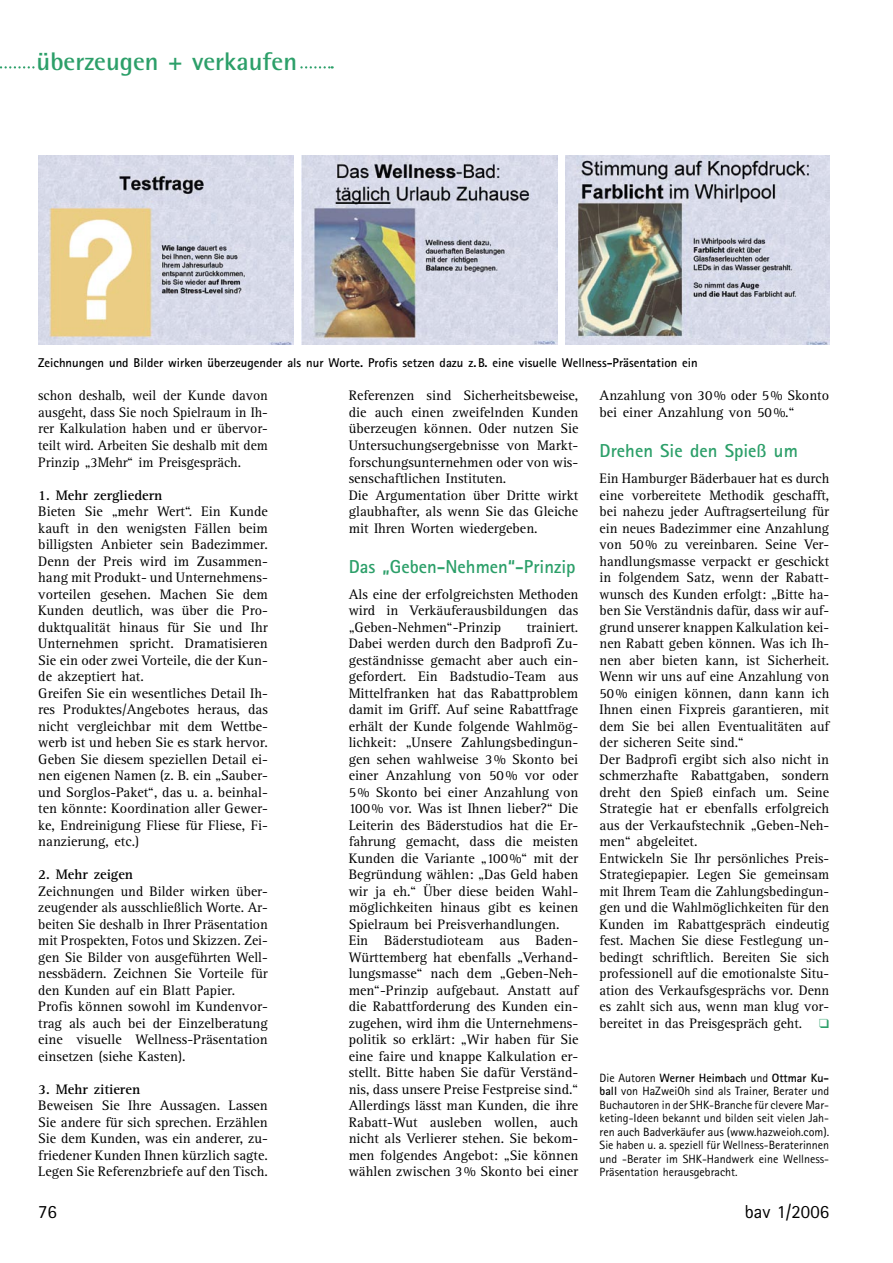
<style>
.page{position:relative;width:893px;height:1263px;background:#fff}
.page>*{position:absolute;margin:0;border:0;box-sizing:border-box;transform-origin:0 0}
.t1{font:700 25.5px "Rotis Semi Sans";color:#2c9f69}
.SBZ_bav_06-Zwischenüberschrift{font:700 18.75px "Rotis Sans Serif";color:#2c9f69}
.t2{font:18.75px "Rotis Sans Serif";color:#000}
.SBZ_bav_05-Grundtext{font:14.25px/16.5px "Rotis Serif";color:#000;text-align:justify}
.SBZ_bav_07-Zwischenüberschrift_klein{font:700 14.25px "Rotis Serif";color:#000}
.SBZ_bav_08-Bildunterschrift{font:700 12.75px "Rotis Sans Serif";color:#000}
.SBZ_bav_09-Autor{font:12px/13.5px "Rotis Sans Serif";color:#000;text-align:justify}
.s1{color:#2c9f69}
.s2{font-weight:700}
</style>
<div class="page">
<svg style="left:0;top:66px;width:333px;height:3px"></svg>
<div style="left:35px;top:51px;width:264px;height:30px;background:#fff"></div>
<img style="left:38px;top:155px;width:255px;height:189px">
<img style="left:302px;top:155px;width:255px;height:189px">
<img style="left:566px;top:155px;width:263px;height:189px">
<h1 class="t1" style="left:37px;top:46px;width:262px">überzeugen + verkaufen</h1>
<p class="SBZ_bav_08-Bildunterschrift" style="left:38px;top:354px;width:661px">Zeichnungen und Bilder wirken überzeugender als nur Worte. Profis setzen dazu z. B. eine visuelle Wellness-Präsentation ein</p>
<p class="SBZ_bav_05-Grundtext" style="left:38px;top:388px;width:231px">schon deshalb, weil der Kunde davon ausgeht, dass Sie noch Spielraum in Ih&shy;rer Kalkulation haben und er übervor&shy;teilt wird. Arbeiten Sie deshalb mit dem Prinzip „3Mehr“ im Preisgespräch.</p>
<p class="SBZ_bav_07-Zwischenüberschrift_klein" style="left:38px;top:486px;width:126px">1. Mehr zergliedern</p>
<p class="SBZ_bav_05-Grundtext" style="left:38px;top:503px;width:231px">Bieten Sie „mehr Wert“. Ein Kunde kauft in den wenigsten Fällen beim billigsten Anbieter sein Badezimmer.<br>Denn der Preis wird im Zusammen&shy;hang mit Produkt- und Unternehmens&shy;vorteilen gesehen. Machen Sie dem Kunden deutlich, was über die Pro&shy;duktqualität hinaus für Sie und Ihr Unternehmen spricht. Dramatisieren Sie ein oder zwei Vorteile, die der Kun&shy;de akzeptiert hat.</p>
<p class="SBZ_bav_05-Grundtext" style="left:38px;top:685px;width:231px">Greifen Sie ein wesentliches Detail Ih&shy;res Produktes/Angebotes heraus, das nicht vergleichbar mit dem Wettbe&shy;werb ist und heben Sie es stark hervor.<br>Geben Sie diesem speziellen Detail ei&shy;nen eigenen Namen (z. B. ein „Sauber&shy;und Sorglos-Paket“, das u. a. beinhal&shy;ten könnte: Koordination aller Gewer&shy;ke, Endreinigung Fliese für Fliese, Fi&shy;nanzierung, etc.)</p>
<p class="SBZ_bav_07-Zwischenüberschrift_klein" style="left:38px;top:866px;width:96px">2. Mehr zeigen</p>
<p class="SBZ_bav_05-Grundtext" style="left:38px;top:883px;width:231px">Zeichnungen und Bilder wirken über&shy;zeugender als ausschließlich Worte. Ar&shy;beiten Sie deshalb in Ihrer Präsentation mit Prospekten, Fotos und Skizzen. Zei&shy;gen Sie Bilder von ausgeführten Well&shy;nessbädern. Zeichnen Sie Vorteile für den Kunden auf ein Blatt Papier.</p>
<p class="SBZ_bav_05-Grundtext" style="left:38px;top:998px;width:231px">Profis können sowohl im Kundenvor&shy;trag als auch bei der Einzelberatung eine visuelle Wellness-Präsentation einsetzen (siehe Kasten).</p>
<p class="SBZ_bav_07-Zwischenüberschrift_klein" style="left:38px;top:1080px;width:104px">3. Mehr zitieren</p>
<p class="SBZ_bav_05-Grundtext" style="left:38px;top:1097px;width:231px">Beweisen Sie Ihre Aussagen. Lassen Sie andere für sich sprechen. Erzählen Sie dem Kunden, was ein anderer, zu&shy;friedener Kunden Ihnen kürzlich sagte.<br>Legen Sie Referenzbriefe auf den Tisch.</p>
<p class="SBZ_bav_05-Grundtext" style="left:349px;top:388px;width:231px">Referenzen sind Sicherheitsbeweise, die auch einen zweifelnden Kunden überzeugen können. Oder nutzen Sie Untersuchungsergebnisse von Markt&shy;forschungsunternehmen oder von wis&shy;senschaftlichen Instituten.</p>
<p class="SBZ_bav_05-Grundtext" style="left:349px;top:487px;width:231px">Die Argumentation über Dritte wirkt glaubhafter, als wenn Sie das Gleiche mit Ihren Worten wiedergeben.</p>
<p class="SBZ_bav_06-Zwischenüberschrift" style="left:349px;top:554px;width:228px">Das „Geben-Nehmen“-Prinzip</p>
<p class="SBZ_bav_05-Grundtext" style="left:349px;top:586px;width:231px">Als eine der erfolgreichsten Methoden wird in Verkäuferausbildungen das „Geben-Nehmen“-Prinzip</p>
<p class="SBZ_bav_05-Grundtext" style="left:349px;top:619px;width:231px;text-indent:178px">trainiert.<br>Dabei werden durch den Badprofi Zu&shy;geständnisse gemacht aber auch ein&shy;gefordert. Ein Badstudio-Team aus Mittelfranken hat das Rabattproblem damit im Griff. Auf seine Rabattfrage erhält der Kunde folgende Wahlmög&shy;lichkeit: „Unsere Zahlungsbedingun&shy;gen sehen wahlweise 3 % Skonto bei einer Anzahlung von 50 % vor oder 5 % Skonto bei einer Anzahlung von 100 % vor. Was ist Ihnen lieber?“ Die Leiterin des Bäderstudios hat die Er&shy;fahrung gemacht, dass die meisten Kunden die Variante „100 %“ mit der Begründung wählen: „Das Geld haben wir ja eh.“ Über diese beiden Wahl&shy;möglichkeiten hinaus gibt es keinen Spielraum bei Preisverhandlungen.</p>
<p class="SBZ_bav_05-Grundtext" style="left:349px;top:932px;width:231px">Ein Bäderstudioteam aus Baden-Württemberg hat ebenfalls „Verhand&shy;lungsmasse“ nach dem „Geben-Neh&shy;men“-Prinzip aufgebaut. Anstatt auf die Rabattforderung des Kunden ein&shy;zugehen, wird ihm die Unternehmens&shy;politik so erklärt: „Wir haben für Sie eine faire und knappe Kalkulation er&shy;stellt. Bitte haben Sie dafür Verständ&shy;nis, dass unsere Preise Festpreise sind.“ Allerdings lässt man Kunden, die ihre Rabatt-Wut ausleben wollen, auch nicht als Verlierer stehen. Sie bekom&shy;men folgendes Angebot: „Sie können wählen zwischen 3 % Skonto bei einer</p>
<p class="SBZ_bav_05-Grundtext" style="left:600px;top:388px;width:231px">Anzahlung von 30 % oder 5 % Skonto bei einer Anzahlung von 50 %.“</p>
<p class="SBZ_bav_06-Zwischenüberschrift" style="left:600px;top:439px;width:200px">Drehen Sie den Spieß um</p>
<p class="SBZ_bav_05-Grundtext" style="left:600px;top:470px;width:231px">Ein Hamburger Bäderbauer hat es durch eine vorbereitete Methodik geschafft, bei nahezu jeder Auftragserteilung für ein neues Badezimmer eine Anzahlung von 50 % zu vereinbaren. Seine Ver&shy;handlungsmasse verpackt er geschickt in folgendem Satz, wenn der Rabatt&shy;wunsch des Kunden erfolgt: „Bitte ha&shy;ben Sie Verständnis dafür, dass wir auf&shy;grund unserer knappen Kalkulation kei&shy;nen Rabatt geben können. Was ich Ih&shy;nen aber bieten kann, ist Sicherheit.<br>Wenn wir uns auf eine Anzahlung von 50 % einigen können, dann kann ich Ihnen einen Fixpreis garantieren, mit dem Sie bei allen Eventualitäten auf der sicheren Seite sind.“</p>
<p class="SBZ_bav_05-Grundtext" style="left:600px;top:751px;width:231px">Der Badprofi ergibt sich also nicht in schmerzhafte Rabattgaben, sondern dreht den Spieß einfach um. Seine Strategie hat er ebenfalls erfolgreich aus der Verkaufstechnik „Geben-Neh&shy;men“ abgeleitet.</p>
<p class="SBZ_bav_05-Grundtext" style="left:600px;top:850px;width:231px">Entwickeln Sie Ihr persönliches Preis-Strategiepapier. Legen Sie gemeinsam mit Ihrem Team die Zahlungsbedingun&shy;gen und die Wahlmöglichkeiten für den Kunden im Rabattgespräch eindeutig fest. Machen Sie diese Festlegung un&shy;bedingt schriftlich. Bereiten Sie sich professionell auf die emotionalste Situ&shy;ation des Verkaufsgesprächs vor. Denn es zahlt sich aus, wenn man klug vor&shy;bereitet in das Preisgespräch geht. <span class="s1">❑</span></p>
<p class="SBZ_bav_09-Autor" style="left:600px;top:1071px;width:231px">Die Autoren <span class="s2">Werner Heimbach</span> und <span class="s2">Ottmar Ku&shy;ball</span> von HaZweiOh sind als Trainer, Berater und Buchautoren in der SHK-Branche für clevere Mar&shy;keting-Ideen bekannt und bilden seit vielen Jah&shy;ren auch Badverkäufer aus (www.hazweioh.com).<br>Sie haben u. a. speziell für Wellness-Beraterinnen und -Berater im SHK-Handwerk eine Wellness-Präsentation herausgebracht.</p>
<h2 class="t2" style="left:38px;top:1200px;width:20px">76</h2>
<h2 class="t2" style="left:745px;top:1200px;width:86px">bav 1/2006</h2>
</div>
